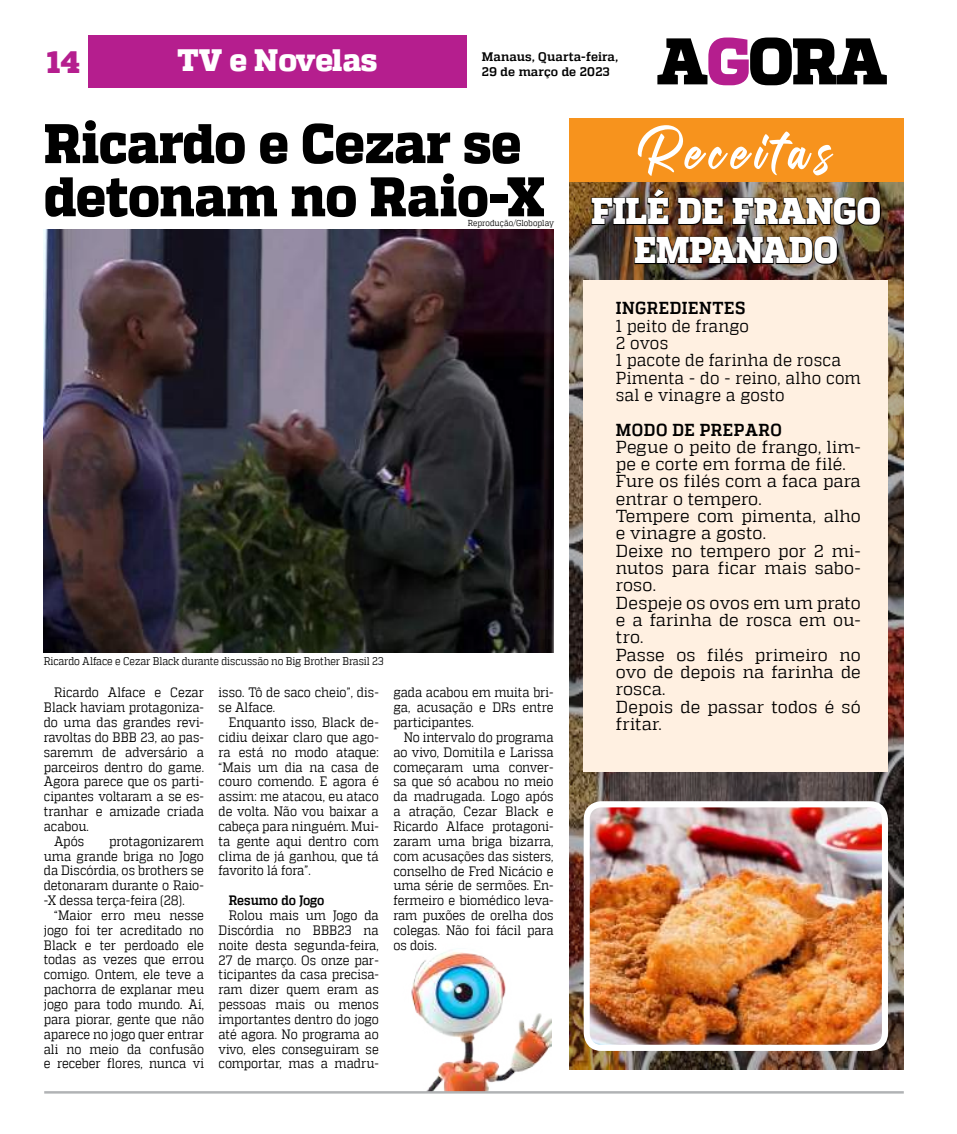
<style>
.page{position:relative;width:957px;height:1134px;background:#fff}
.page>*{position:absolute;margin:0;border:0;box-sizing:border-box;transform-origin:0 0}
.t1{font:800 55.62px/53.2px "MW Quadon";letter-spacing:-.015em;color:#000;scale:.93 1}
.t2{font:800 37.12px/39.1px "MW Quadon";letter-spacing:-.01em;color:#fff;text-align:center;scale:.93 1}
.t3{font:800 30.88px "MW Quadon";color:#fff}
.t4{font:800 30.88px "MW Quadon";color:#b51e8e}
.t5{font:17.25px/17.2px "MW Quadon";letter-spacing:.005em;color:#000}
.t6{font:17.25px/17.2px "MW Quadon";letter-spacing:.005em;color:#000;scale:.93 1}
.t7{font:700 17.25px "MW Quadon";letter-spacing:.035em;color:#000;scale:.93 1}
.t8{font:13.62px/14.9px "MW Quadon";letter-spacing:-.005em;color:#000;text-align:justify;scale:.88 1}
.t9{font:700 13.62px "MW Quadon";letter-spacing:-.01em;color:#000;scale:.88 1}
.t10{font:700 12.38px "MW Quadon";letter-spacing:.01em;color:#000}
.t11{font:11.12px "MW Quadon";letter-spacing:-.015em;color:#000;scale:.88 1}
.t12{font:8.62px "MW Quadon";letter-spacing:.01em;color:#000;scale:.88 1}
</style>
<div class="page">
<img style="left:411px;top:949px;width:140px;height:142px">
<div style="left:88px;top:35px;width:378px;height:53px;background:#b51e8e"></div>
<svg style="left:657px;top:38px;width:230px;height:47px"></svg>
<hr style="left:44px;top:1091px;width:860px;height:2px;background:#b1b3b5">
<img style="left:44px;top:230px;width:509px;height:423px">
<img style="left:569px;top:178px;width:335px;height:891px">
<img style="left:587px;top:804px;width:298px;height:244px">
<div style="left:583px;top:801px;width:305px;height:250px;border:6px solid #fff;border-radius:15px"></div>
<img style="left:590px;top:188px;width:80px;height:38px">
<svg style="left:677px;top:197px;width:47px;height:29px"></svg>
<img style="left:731px;top:196px;width:150px;height:30px">
<img style="left:633px;top:236px;width:205px;height:29px">
<div style="left:583px;top:280px;width:305px;height:491px;background:#fff0e1"></div>
<div style="left:569px;top:119px;width:334px;height:63px;background:#f7931d"></div>
<svg style="left:638px;top:125px;width:195px;height:51px"></svg>
<h3 class="t4" style="left:47px;top:44px;width:35px">14</h3>
<h3 class="t3" style="left:178px;top:42px;width:201px">TV e Novelas</h3>
<p class="t10" style="left:482px;top:50px;width:137px">Manaus, Quarta-feira,</p>
<p class="t10" style="left:482px;top:64px;width:129px">29 de março de 2023</p>
<h1 class="t1" style="left:44px;top:118px;width:540px">Ricardo e Cezar se detonam no Raio-X</h1>
<p class="t12" style="left:468px;top:218px;width:100px">Reprodução/Globoplay</p>
<p class="t11" style="left:44px;top:654px;width:388px">Ricardo Alface e Cezar Black durante discussão no Big Brother Brasil 23</p>
<p class="t8" style="left:54px;top:685px;width:172px">Ricardo Alface e Cezar</p>
<p class="t8" style="left:44px;top:700px;width:184px">Black haviam protagoniza-</p>
<p class="t8" style="left:44px;top:715px;width:184px">do uma das grandes revi-</p>
<p class="t8" style="left:44px;top:730px;width:184px">ravoltas do BBB 23, ao pas-</p>
<p class="t8" style="left:44px;top:744px;width:183px">saremm de adversário a</p>
<p class="t8" style="left:44px;top:759px;width:184px">parceiros dentro do game.</p>
<p class="t8" style="left:44px;top:774px;width:184px">Agora parece que os parti-</p>
<p class="t8" style="left:44px;top:789px;width:184px">cipantes voltaram a se es-</p>
<p class="t8" style="left:44px;top:804px;width:184px">tranhar e amizade criada</p>
<p class="t8" style="left:44px;top:819px;width:53px">acabou.</p>
<p class="t8" style="left:54px;top:833px;width:36px">Após</p>
<p class="t8" style="left:44px;top:833px;width:184px;text-indent:65px">protagonizarem uma grande briga no Jogo da Discórdia, os brothers se detonaram durante o Raio--X dessa terça-feira (28).</p>
<p class="t8" style="left:44px;top:908px;width:184px;text-indent:10px">“Maior erro meu nesse jogo foi ter acreditado no Black e ter perdoado ele todas as vezes que errou comigo. Ontem, ele teve a pachorra de explanar meu jogo para todo mundo. Aí, para piorar, gente que não aparece no jogo quer entrar ali no meio da confusão e receber flores, nunca vi</p>
<p class="t8" style="left:219px;top:685px;width:184px">isso. Tô de saco cheio”, dis&shy;se Alface.</p>
<p class="t8" style="left:219px;top:715px;width:184px;text-indent:10px">Enquanto isso, Black de&shy;cidiu deixar claro que ago&shy;ra está no modo ataque: “Mais um dia na casa de couro comendo. E agora é assim: me atacou, eu ataco de volta. Não vou baixar a cabeça para ninguém. Mui&shy;ta gente aqui dentro com clima de já ganhou, que tá favorito lá fora”.</p>
<p class="t9" style="left:229px;top:892px;width:110px">Resumo do Jogo</p>
<p class="t8" style="left:219px;top:908px;width:184px;text-indent:10px">Rolou mais um Jogo da Discórdia no BBB23 na noite desta segunda-feira, 27 de março. Os onze par&shy;ticipantes da casa precisa&shy;ram dizer quem eram as pessoas mais ou menos importantes dentro do jogo até agora. No programa ao vivo, eles conseguiram se comportar, mas a madru-</p>
<p class="t8" style="left:393px;top:685px;width:184px">gada acabou em muita bri&shy;ga, acusação e DRs entre participantes.</p>
<p class="t8" style="left:393px;top:730px;width:184px;text-indent:10px">No intervalo do programa ao vivo, Domitila e Larissa começaram uma conver&shy;sa que só acabou no meio da madrugada. Logo após a atração, Cezar Black e Ricardo Alface protagoni&shy;zaram uma briga bizarra, com acusações das sisters, conselho de Fred Nicácio e uma série de sermões. En&shy;fermeiro e biomédico leva&shy;ram puxões de orelha dos colegas. Não foi fácil para os dois.</p>
<h2 class="t2" style="left:591px;top:193px;width:313px">FILÉ DE FRANGO<br>EMPANADO</h2>
<p class="t7" style="left:616px;top:298px;width:141px">INGREDIENTES</p>
<p class="t6" style="left:616px;top:317px;width:265px">1 peito de frango<br>2 ovos<br>1 pacote de farinha de rosca<br>Pimenta - do - reino, alho com sal e vinagre a gosto</p>
<p class="t7" style="left:616px;top:419px;width:180px">MODO DE PREPARO</p>
<p class="t5" style="left:616px;top:438px;width:246px">Pegue o peito de frango, lim&shy;pe e corte em forma de filé.<br>Fure os filés com a faca para entrar o tempero.<br>Tempere com pimenta, alho e vinagre a gosto.<br>Deixe no tempero por 2 mi&shy;nutos para ficar mais sabo&shy;roso.<br>Despeje os ovos em um prato e a farinha de rosca em ou&shy;tro.<br>Passe os filés primeiro no ovo de depois na farinha de rosca.<br>Depois de passar todos é só fritar.</p>
</div>
